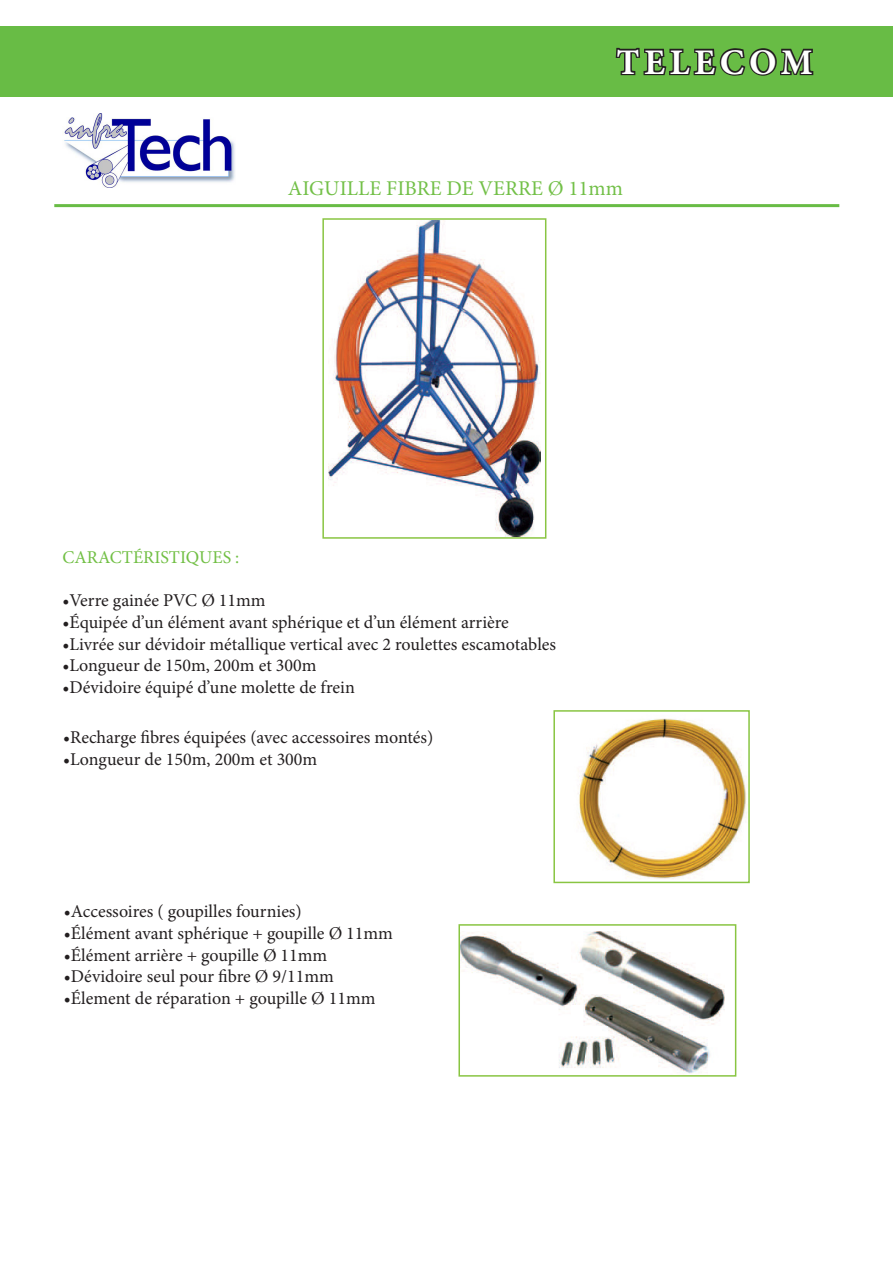
<style>
.page{position:relative;width:893px;height:1263px;background:#fff}
.page>*{position:absolute;margin:0;border:0;box-sizing:border-box;transform-origin:0 0}
.t1{font:700 36px "Minion Pro";letter-spacing:.13em;color:#fff}
.t2{font:21px "Minion Pro";color:#73c048}
.t3{font:18px "Minion Pro";color:#231f20}
.t4{font:18px "Minion Pro";color:#71bf44}
</style>
<div class="page">
<div style="left:0;top:26px;width:893px;height:70px;background:#68bc45"></div>
<svg style="left:615px;top:47px;width:199px;height:29px"></svg>
<hr style="left:54px;top:204px;width:785px;height:3px;background:#68bc45">
<img style="left:64px;top:114px;width:171px;height:74px">
<img style="left:578px;top:718px;width:169px;height:161px">
<div style="left:553px;top:710px;width:197px;height:173px;border:2px solid #89c542"></div>
<img style="left:461px;top:931px;width:263px;height:142px">
<div style="left:458px;top:924px;width:278px;height:152px;border:2px solid #89c542"></div>
<img style="left:328px;top:221px;width:213px;height:315px">
<div style="left:322px;top:218px;width:224px;height:321px;border:2px solid #89c542"></div>
<p class="t1" style="left:616px;top:37px;width:198px">TELECOM</p>
<p class="t2" style="left:288px;top:174px;width:337px">AIGUILLE FIBRE DE VERRE Ø 11mm</p>
<p class="t4" style="left:62px;top:545px;width:179px">CARACTÉRISTIQUES :</p>
<p class="t3" style="left:62px;top:588px;width:205px">•Verre gainée PVC Ø 11mm</p>
<p class="t3" style="left:62px;top:610px;width:448px">•Équipée d’un élément avant sphérique et d’un élément arrière</p>
<p class="t3" style="left:62px;top:632px;width:495px">•Livrée sur dévidoir métallique vertical avec 2 roulettes escamotables</p>
<p class="t3" style="left:62px;top:653px;width:256px">•Longueur de 150m, 200m et 300m</p>
<p class="t3" style="left:62px;top:675px;width:294px">•Dévidoire équipé d’une molette de frein</p>
<p class="t3" style="left:63px;top:725px;width:372px">•Recharge fibres équipées (avec accessoires montés)</p>
<p class="t3" style="left:63px;top:747px;width:256px">•Longueur de 150m, 200m et 300m</p>
<p class="t3" style="left:64px;top:900px;width:239px">•Accessoires ( goupilles fournies)</p>
<p class="t3" style="left:64px;top:921px;width:331px">•Élément avant sphérique + goupille Ø 11mm</p>
<p class="t3" style="left:64px;top:943px;width:265px">•Élément arrière + goupille Ø 11mm</p>
<p class="t3" style="left:64px;top:964px;width:272px">•Dévidoire seul pour fibre Ø 9/11mm</p>
<p class="t3" style="left:64px;top:986px;width:313px">•Élement de réparation + goupille Ø 11mm</p>
</div>
